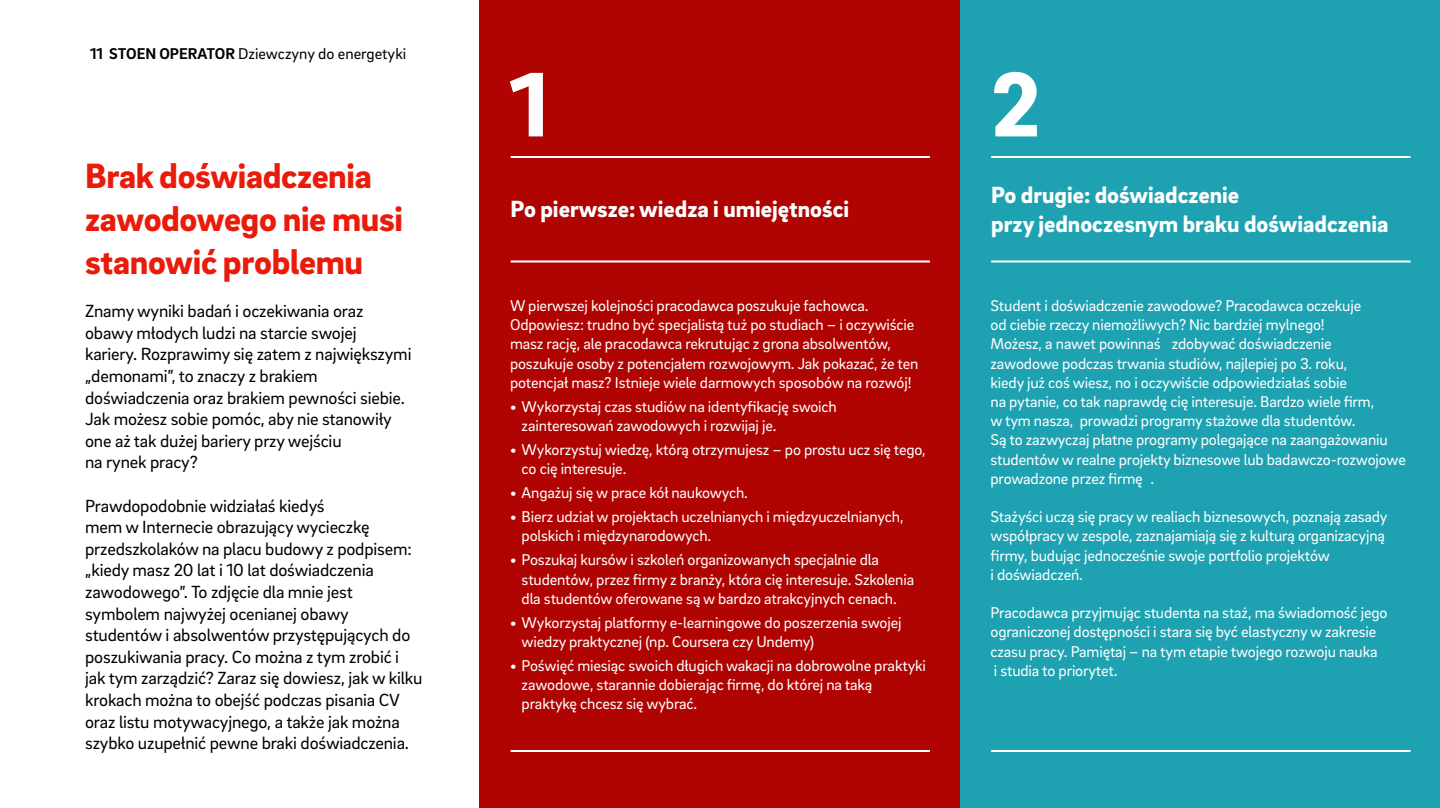
<style>
.page{position:relative;width:1440px;height:808px;background:#fff}
.page>*{position:absolute;margin:0;border:0;box-sizing:border-box;transform-origin:0 0}
.t1{font:900 94px "EON Brix Sans";color:#fff}
.t2{font:900 36px/43.2px "EON Brix Sans";letter-spacing:-.01em;color:#ea1b0a}
.t3{font:900 24px/28.8px "EON Brix Sans";color:#fff}
.t4{font:18px/21.6px "EON Brix Sans";letter-spacing:-.01em;color:#000}
.t5{font:16px/19.2px "EON Brix Sans";letter-spacing:-.01em;color:#fff}
.t6{font:16px "EON Brix Sans";color:#000}
.s1{font-weight:700}
</style>
<div class="page">
<div style="left:479px;top:0;width:481px;height:808px;background:#b00402"></div>
<div style="left:960px;top:0;width:480px;height:808px;background:#1ea2b1"></div>
<hr style="left:511px;top:260px;width:419px;height:2px;background:#fff">
<hr style="left:991px;top:260px;width:420px;height:2px;background:#fff">
<hr style="left:511px;top:750px;width:419px;height:2px;background:#fff">
<hr style="left:991px;top:750px;width:420px;height:2px;background:#fff">
<hr style="left:511px;top:156px;width:419px;height:2px;background:#fff">
<hr style="left:991px;top:156px;width:420px;height:2px;background:#fff">
<p class="t6" style="left:90px;top:43px;width:318px"><span class="s1">11 STOEN OPERATOR</span> Dziewczyny do energetyki</p>
<h2 class="t2" style="left:85px;top:152px;width:319px">Brak doświadczenia zawodowego nie musi stanowić problemu</h2>
<p class="t4" style="left:85px;top:300px;width:328px">Znamy wyniki badań i oczekiwania oraz obawy młodych ludzi na starcie swojej kariery. Rozprawimy się zatem z największymi „demonami”, to znaczy z brakiem doświadczenia oraz brakiem pewności siebie.<br>Jak możesz sobie pomóc, aby nie stanowiły one aż tak dużej bariery przy wejściu<br>na rynek pracy?</p>
<p class="t4" style="left:85px;top:494px;width:339px">Prawdopodobnie widziałaś kiedyś<br>mem w Internecie obrazujący wycieczkę przedszkolaków na placu budowy z podpisem: „kiedy masz 20 lat i 10 lat doświadczenia zawodowego”. To zdjęcie dla mnie jest symbolem najwyżej ocenianej obawy studentów i absolwentów przystępujących do poszukiwania pracy. Co można z tym zrobić i jak tym zarządzić? Zaraz się dowiesz, jak w kilku krokach można to obejść podczas pisania CV oraz listu motywacyjnego, a także jak można szybko uzupełnić pewne braki doświadczenia.</p>
<h1 class="t1" style="left:510px;top:43px;width:40px">1</h1>
<h1 class="t1" style="left:991px;top:43px;width:51px">2</h1>
<h3 class="t3" style="left:511px;top:194px;width:340px">Po pierwsze: wiedza i umiejętności</h3>
<p class="t5" style="left:510px;top:295px;width:410px">W pierwszej kolejności pracodawca poszukuje fachowca.<br>Odpowiesz: trudno być specjalistą tuż po studiach – i oczywiście masz rację, ale pracodawca rekrutując z grona absolwentów, poszukuje osoby z potencjałem rozwojowym. Jak pokazać, że ten potencjał masz? Istnieje wiele darmowych sposobów na rozwój!</p>
<p class="t5" style="left:522px;top:396px;width:317px;text-indent:-12px"><span class="s1">•</span> Wykorzystaj czas studiów na identyfikację swoich zainteresowań zawodowych i rozwijaj je.</p>
<p class="t5" style="left:522px;top:439px;width:406px;text-indent:-12px"><span class="s1">•</span> Wykorzystuj wiedzę, którą otrzymujesz – po prostu ucz się tego, co cię interesuje.</p>
<p class="t5" style="left:510px;top:483px;width:240px"><span class="s1">•</span> Angażuj się w prace kół naukowych.</p>
<p class="t5" style="left:522px;top:507px;width:383px;text-indent:-12px"><span class="s1">•</span> Bierz udział w projektach uczelnianych i międzyuczelnianych, polskich i międzynarodowych.</p>
<p class="t5" style="left:522px;top:550px;width:394px;text-indent:-12px"><span class="s1">•</span> Poszukaj kursów i szkoleń organizowanych specjalnie dla studentów, przez firmy z branży, która cię interesuje. Szkolenia dla studentów oferowane są w bardzo atrakcyjnych cenach.</p>
<p class="t5" style="left:522px;top:612px;width:382px;text-indent:-12px"><span class="s1">•</span> Wykorzystaj platformy e-learningowe do poszerzenia swojej wiedzy praktycznej (np. Coursera czy Undemy)</p>
<p class="t5" style="left:522px;top:655px;width:406px;text-indent:-12px"><span class="s1">•</span> Poświęć miesiąc swoich długich wakacji na dobrowolne praktyki zawodowe, starannie dobierając firmę, do której na taką praktykę chcesz się wybrać.</p>
<h3 class="t3" style="left:991px;top:179px;width:399px">Po drugie: doświadczenie<br>przy jednoczesnym braku doświadczenia</h3>
<p class="t5" style="left:991px;top:295px;width:417px">Student i doświadczenie zawodowe? Pracodawca oczekuje<br>od ciebie rzeczy niemożliwych? Nic bardziej mylnego!<br>Możesz, a nawet powinnaś́ zdobywać doświadczenie<br>zawodowe podczas trwania studiów, najlepiej po 3. roku,<br>kiedy już coś wiesz, no i oczywiście odpowiedziałaś sobie<br>na pytanie, co tak naprawdę cię interesuje. Bardzo wiele firm,<br>w tym nasza, prowadzi programy stażowe dla studentów.<br>Są to zazwyczaj płatne programy polegające na zaangażowaniu studentów w realne projekty biznesowe lub badawczo-rozwojowe prowadzone przez firmę .</p>
<p class="t5" style="left:991px;top:507px;width:399px">Stażyści uczą się pracy w realiach biznesowych, poznają zasady współpracy w zespole, zaznajamiają się z kulturą organizacyjną firmy, budując jednocześnie swoje portfolio projektów<br>i doświadczeń.</p>
<p class="t5" style="left:991px;top:603px;width:399px">Pracodawca przyjmując studenta na staż, ma świadomość jego ograniczonej dostępności i stara się być elastyczny w zakresie czasu pracy. Pamiętaj – na tym etapie twojego rozwoju nauka<br>i studia to priorytet.</p>
</div>
